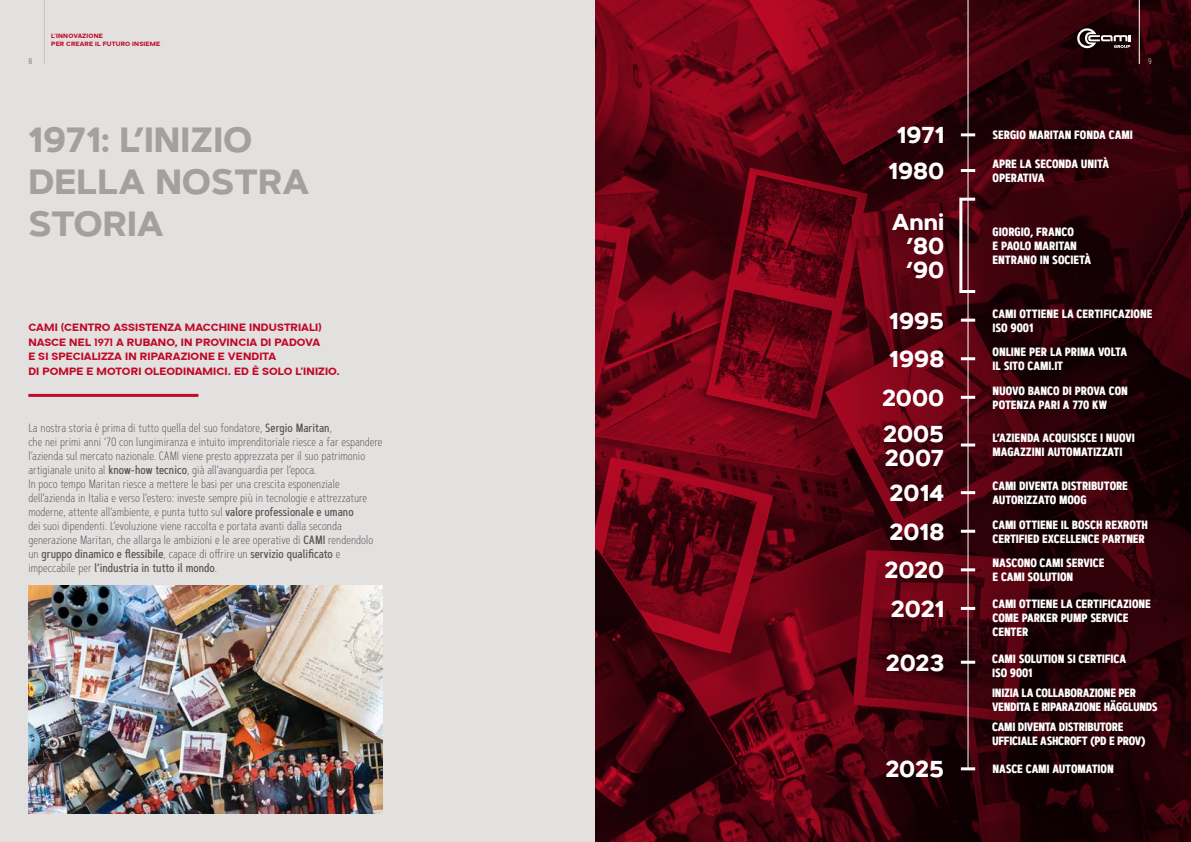
<style>
.page{position:relative;width:1191px;height:842px;background:#fff}
.page>*{position:absolute;margin:0;border:0;box-sizing:border-box;transform-origin:0 0}
.t1{font:700 35px/42px "Artegra Sans";color:#a4a09f}
.t2{font:700 23px/24px "Artegra Sans";letter-spacing:-.005em;color:#fff}
.t3{font:12px/14px "Artegra Sans Condensed Extra Lgt";color:#575756}
.t4{font:700 12px/14px "Artegra Sans Condensed";letter-spacing:-.01em;color:#fff}
.t5{font:700 12px/14.4px "Aceh";letter-spacing:.005em;color:#c10a27}
.t6{font:500 12px/14px "Artegra Sans Condensed";color:#575756}
.t7{font:8px "Artegra Sans Condensed Extra Lgt";color:#575756}
.t8{font:8px "Artegra Sans Condensed Extra Lgt";color:#fff}
.t9{font:700 7px/8.4px "Aceh";letter-spacing:.03em;color:#c10a27}
.s1{font-family:"Artegra Sans Condensed";font-weight:500}
.s2{font-family:"Artegra Sans Condensed Extra Lgt";font-weight:400}
</style>
<div class="page">
<div style="left:0;top:0;width:595px;height:842px;background:#e3e0e0"></div>
<img style="left:28px;top:585px;width:355px;height:228px">
<svg style="left:595px;top:0;width:596px;height:842px;background:#4a030e"></svg>
<hr style="left:967px;top:0;width:1px;height:769px;background:#fff">
<hr style="left:961px;top:491px;width:14px;height:3px;background:#fff">
<hr style="left:961px;top:767px;width:14px;height:3px;background:#fff">
<hr style="left:961px;top:530px;width:14px;height:3px;background:#fff">
<hr style="left:961px;top:568px;width:14px;height:3px;background:#fff">
<hr style="left:961px;top:607px;width:14px;height:3px;background:#fff">
<hr style="left:961px;top:661px;width:14px;height:3px;background:#fff">
<hr style="left:961px;top:443px;width:14px;height:3px;background:#fff">
<hr style="left:961px;top:357px;width:14px;height:3px;background:#fff">
<hr style="left:961px;top:396px;width:14px;height:3px;background:#fff">
<div style="left:959px;top:198px;width:17px;height:95px;border:3px solid #fff"></div>
<hr style="left:961px;top:169px;width:14px;height:3px;background:#fff">
<hr style="left:961px;top:133px;width:14px;height:3px;background:#fff">
<hr style="left:28px;top:394px;width:170px;height:3px;background:#c10a27">
<hr style="left:961px;top:319px;width:14px;height:3px;background:#fff">
<hr style="left:1139px;top:0;width:1px;height:64px;background:#fff">
<svg style="left:1077px;top:28px;width:53px;height:20px"></svg>
<p class="t9" style="left:51px;top:32px;width:110px">L’INNOVAZIONE<br>PER CREARE IL FUTURO INSIEME</p>
<p class="t7" style="left:28px;top:56px;width:5px">8</p>
<p class="t8" style="left:1148px;top:56px;width:5px">9</p>
<h1 class="t1" style="left:28px;top:120px;width:282px">1971: L’INIZIO<br>DELLA NOSTRA<br>STORIA</h1>
<p class="t5" style="left:28px;top:321px;width:313px">CAMI (CENTRO ASSISTENZA MACCHINE INDUSTRIALI)<br>NASCE NEL 1971 A RUBANO, IN PROVINCIA DI PADOVA<br>E SI SPECIALIZZA IN RIPARAZIONE E VENDITA<br>DI POMPE E MOTORI OLEODINAMICI. ED È SOLO L’INIZIO.</p>
<p class="t3" style="left:28px;top:420px;width:356px">La nostra storia è prima di tutto quella del suo fondatore, <span class="s1">Sergio Maritan</span>,<br>che nei primi anni ‘70 con lungimiranza e intuito imprenditoriale riesce a far espandere l’azienda sul mercato nazionale. CAMI viene presto apprezzata per il suo patrimonio artigianale unito al <span class="s1">know-how tecnico</span>, già all’avanguardia per l’epoca.<br>In poco tempo Maritan riesce a mettere le basi per una crescita esponenziale dell’azienda in Italia e verso l’estero: investe sempre più in tecnologie e attrezzature moderne, attente all’ambiente, e punta tutto sul <span class="s1">valore professionale e umano<br></span>dei suoi dipendenti. L’evoluzione viene raccolta e portata avanti dalla seconda generazione Maritan, che allarga le ambizioni e le aree operative di <span class="s1">CAMI</span> rendendolo</p>
<p class="t6" style="left:28px;top:547px;width:313px"><span class="s2">un</span> gruppo dinamico e flessibile<span class="s2">, capace di offrire un</span> servizio qualificato <span class="s2">e impeccabile per</span> l’industria in tutto il mondo<span class="s2">.</span></p>
<h2 class="t2" style="left:896px;top:124px;width:49px">1971</h2>
<p class="t4" style="left:992px;top:128px;width:142px">SERGIO MARITAN FONDA CAMI</p>
<p class="t4" style="left:992px;top:157px;width:118px">APRE LA SECONDA UNITÀ</p>
<h2 class="t2" style="left:888px;top:159px;width:57px">1980</h2>
<p class="t4" style="left:992px;top:171px;width:53px">OPERATIVA</p>
<h2 class="t2" style="left:906px;top:210px;width:40px;text-align:justify;text-indent:-14px">Anni ’80 ‘90</h2>
<p class="t4" style="left:992px;top:225px;width:100px">GIORGIO, FRANCO<br>E PAOLO MARITAN<br>ENTRANO IN SOCIETÀ</p>
<p class="t4" style="left:992px;top:307px;width:161px">CAMI OTTIENE LA CERTIFICAZIONE</p>
<h2 class="t2" style="left:889px;top:309px;width:57px">1995</h2>
<p class="t4" style="left:992px;top:321px;width:42px">ISO 9001</p>
<p class="t4" style="left:992px;top:345px;width:136px">ONLINE PER LA PRIMA VOLTA</p>
<h2 class="t2" style="left:889px;top:348px;width:56px">1998</h2>
<p class="t4" style="left:992px;top:354px;width:137px;line-height:24.6px">IL SITO CAMI.IT<br>NUOVO BANCO DI PROVA CON</p>
<h2 class="t2" style="left:881px;top:386px;width:64px">2000</h2>
<p class="t4" style="left:992px;top:398px;width:116px">POTENZA PARI A 770 KW</p>
<h2 class="t2" style="left:882px;top:422px;width:63px">2005<br>2007</h2>
<p class="t4" style="left:992px;top:431px;width:144px">L’AZIENDA ACQUISISCE I NUOVI<br>MAGAZZINI AUTOMATIZZATI</p>
<p class="t4" style="left:992px;top:479px;width:137px">CAMI DIVENTA DISTRIBUTORE</p>
<h2 class="t2" style="left:889px;top:482px;width:57px">2014</h2>
<p class="t4" style="left:992px;top:493px;width:96px">AUTORIZZATO MOOG</p>
<p class="t4" style="left:992px;top:518px;width:157px">CAMI OTTIENE IL BOSCH REXROTH</p>
<h2 class="t2" style="left:889px;top:520px;width:57px">2018</h2>
<p class="t4" style="left:992px;top:526px;width:154px;line-height:24.6px">CERTIFIED EXCELLENCE PARTNER<br>NASCONO CAMI SERVICE</p>
<h2 class="t2" style="left:884px;top:559px;width:62px">2020</h2>
<p class="t4" style="left:992px;top:570px;width:82px">E CAMI SOLUTION</p>
<p class="t4" style="left:992px;top:597px;width:160px">CAMI OTTIENE LA CERTIFICAZIONE<br>COME PARKER PUMP SERVICE<br>CENTER</p>
<h2 class="t2" style="left:890px;top:597px;width:55px">2021</h2>
<h2 class="t2" style="left:885px;top:651px;width:60px">2023</h2>
<p class="t4" style="left:992px;top:652px;width:135px">CAMI SOLUTION SI CERTIFICA<br>ISO 9001</p>
<p class="t4" style="left:992px;top:686px;width:167px">INIZIA LA COLLABORAZIONE PER<br>VENDITA E RIPARAZIONE HÄGGLUNDS</p>
<p class="t4" style="left:992px;top:720px;width:155px">CAMI DIVENTA DISTRIBUTORE<br>UFFICIALE ASHCROFT (PD E PROV)</p>
<h2 class="t2" style="left:885px;top:758px;width:61px">2025</h2>
<p class="t4" style="left:992px;top:762px;width:123px">NASCE CAMI AUTOMATION</p>
</div>
